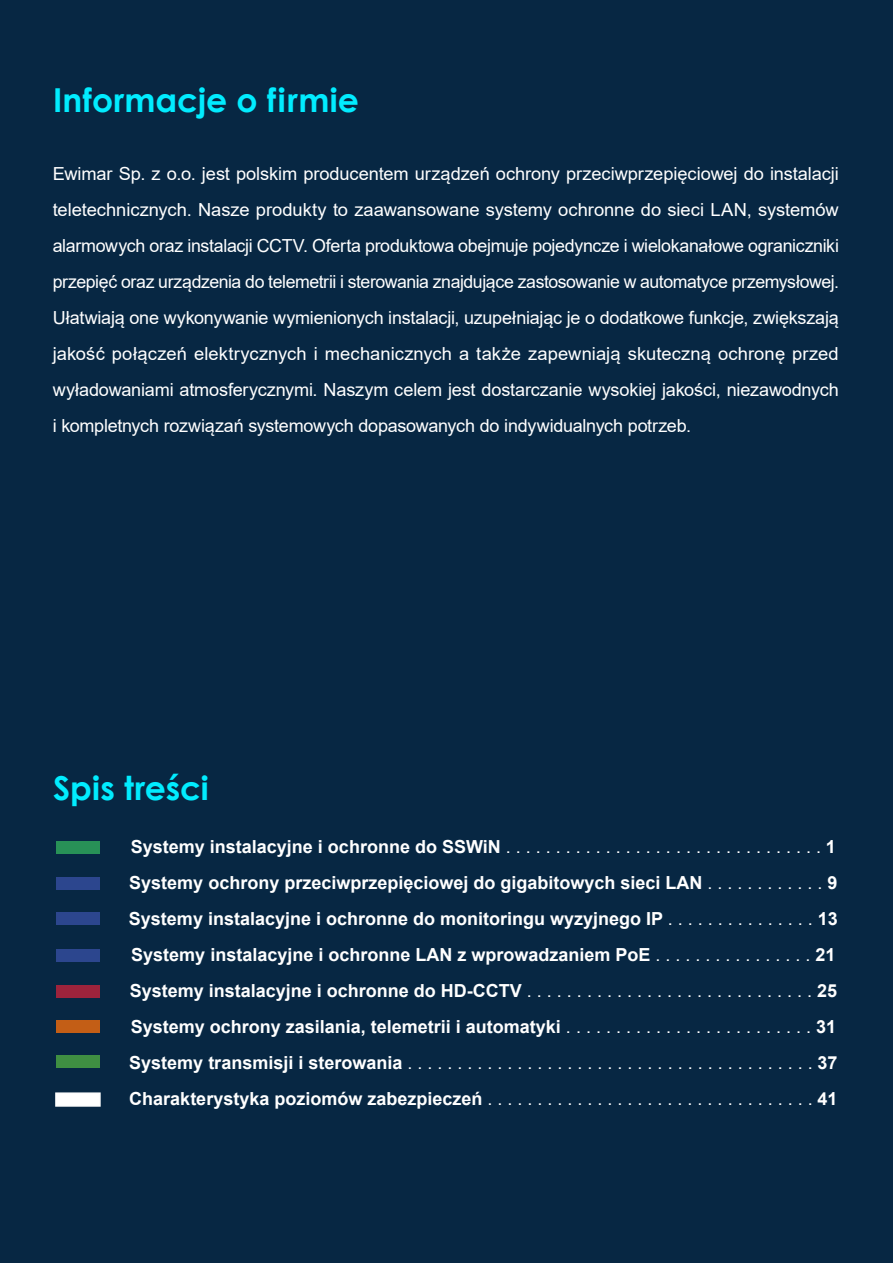
<style>
.page{position:relative;width:893px;height:1263px;background:#072743}
.page>*{position:absolute;margin:0;border:0;box-sizing:border-box;transform-origin:0 0}
.t1{font:700 33px "Century Gothic";letter-spacing:.005em;color:#01ecff}
.t2{font:18px/36px "Arial";letter-spacing:-.015em;color:#fff;text-align:justify}
.t3{font:700 18px/36px "Arial";color:#fff}
.s1{font-weight:400}
</style>
<div class="page">
<div style="left:56px;top:877px;width:44px;height:13px;background:#2c468e"></div>
<div style="left:56px;top:1055px;width:44px;height:13px;background:#3f8f42"></div>
<div style="left:56px;top:985px;width:44px;height:12px;background:#9d233c"></div>
<div style="left:56px;top:1020px;width:44px;height:13px;background:#c35e16"></div>
<div style="left:56px;top:841px;width:44px;height:13px;background:#289157"></div>
<div style="left:55px;top:1092px;width:46px;height:15px;background:#fff;border:2px solid #fff"></div>
<div style="left:56px;top:949px;width:44px;height:12px;background:#2c468e"></div>
<div style="left:56px;top:912px;width:44px;height:13px;background:#2c468e"></div>
<h1 class="t1" style="left:53px;top:75px;width:307px">Informacje o firmie</h1>
<p class="t2" style="left:53px;top:156px;width:788px">Ewimar Sp. z o.o. jest polskim producentem urządzeń ochrony przeciwprzepięciowej do instalacji teletechnicznych. Nasze produkty to zaawansowane systemy ochronne do sieci LAN, systemów alarmowych oraz instalacji CCTV. Oferta produktowa obejmuje pojedyncze i wielokanałowe ograniczniki przepięć oraz urządzenia do telemetrii i sterowania znajdujące zastosowanie w automatyce przemysłowej.<br>Ułatwiają one wykonywanie wymienionych instalacji, uzupełniając je o dodatkowe funkcje, zwiększają jakość połączeń elektrycznych i mechanicznych a także zapewniają skuteczną ochronę przed wyładowaniami atmosferycznymi. Naszym celem jest dostarczanie wysokiej jakości, niezawodnych i kompletnych rozwiązań systemowych dopasowanych do indywidualnych potrzeb.</p>
<h1 class="t1" style="left:53px;top:763px;width:157px">Spis treści</h1>
<p class="t3" style="left:129px;top:829px;width:710px">Systemy instalacyjne i ochronne do SSWiN <span class="s1">. . . . . . . . . . . . . . . . . . . . . . . . . . . . . . . .</span> 1<br>Systemy ochrony przeciwprzepięciowej do gigabitowych sieci LAN <span class="s1">. . . . . . . . . . . .</span> 9<br>Systemy instalacyjne i ochronne do monitoringu wyzyjnego IP <span class="s1">. . . . . . . . . . . . . . .</span> 13<br>Systemy instalacyjne i ochronne LAN z wprowadzaniem PoE <span class="s1">. . . . . . . . . . . . . . . .</span> 21<br>Systemy instalacyjne i ochronne do HD-CCTV <span class="s1">. . . . . . . . . . . . . . . . . . . . . . . . . . . . .</span> 25<br>Systemy ochrony zasilania, telemetrii i automatyki <span class="s1">. . . . . . . . . . . . . . . . . . . . . . . . .</span> 31<br>Systemy transmisji i sterowania <span class="s1">. . . . . . . . . . . . . . . . . . . . . . . . . . . . . . . . . . . . . . . . .</span> 37<br>Charakterystyka poziomów zabezpieczeń <span class="s1">. . . . . . . . . . . . . . . . . . . . . . . . . . . . . . . . .</span> 41</p>
</div>
